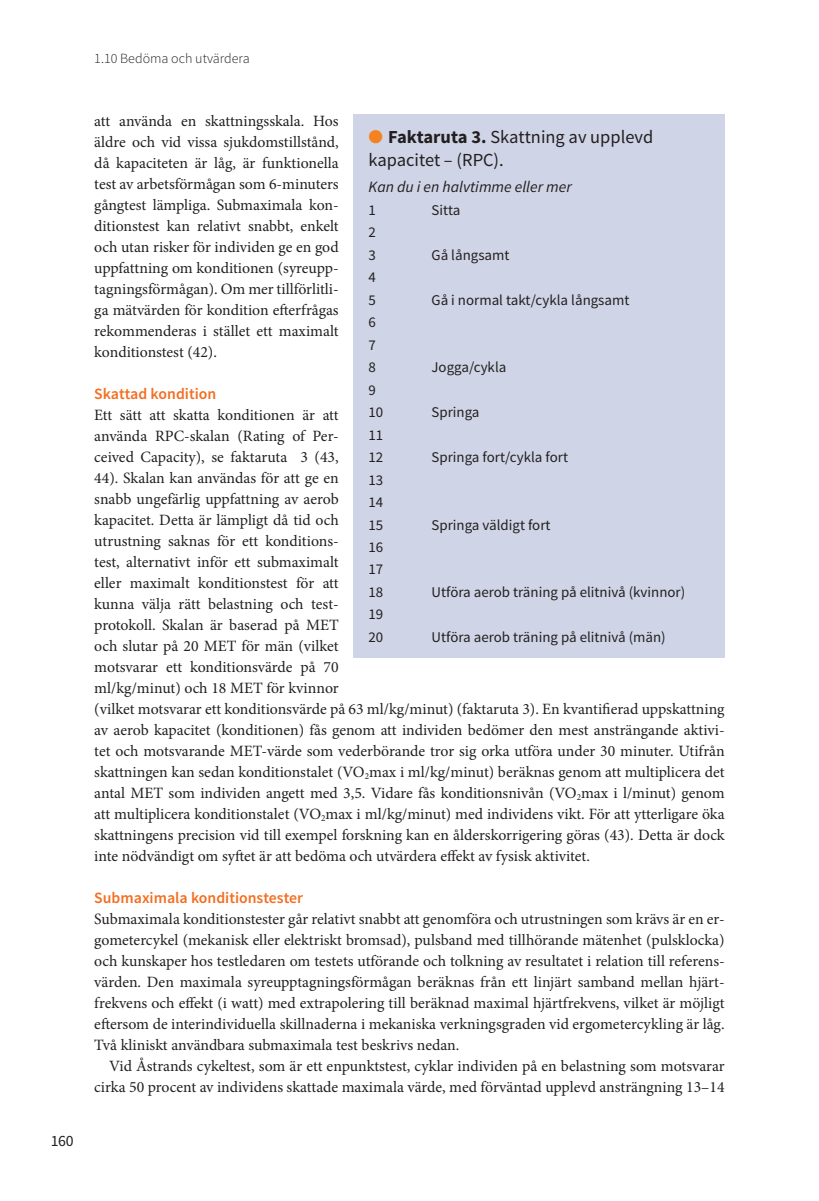
<style>
.page{position:relative;width:819px;height:1201px;background:#fff}
.page>*{position:absolute;margin:0;border:0;box-sizing:border-box;transform-origin:0 0}
.Figurtext{font:18.38px/22.8px "Source Sans Pro";color:#231f20}
.Brödtext{font:15.75px/21px "Minion Pro";color:#231f20;text-align:justify}
.Brödtext_Indag{font:15.75px/21px "Minion Pro";color:#231f20;text-align:right}
.Orange_mellis{font:600 15.75px "Source Sans Pro";color:#f36e21}
.Faktatext{font:italic 15.75px "Source Sans Pro";color:#231f20}
.t1{font:15.75px "Source Sans Pro";color:#231f20}
.Faktatext-2{font:14.88px "Source Sans Pro";color:#231f20}
.t2{font:300 14px "Source Sans Pro";color:#231f20}
.s1{color:#f58220}
.s2{font-weight:700}
</style>
<div class="page">
<div style="left:353px;top:114px;width:371px;height:543px;background:#cfd4e6"></div>
<p class="t1" style="left:51px;top:1131px;width:24px">160</p>
<p class="t2" style="left:94px;top:50px;width:157px">1.10 Bedöma och utvärdera</p>
<p class="Brödtext" style="left:94px;top:111px;width:246px">att använda en skattningsskala. Hos äldre och vid vissa sjukdomstillstånd, då kapaciteten är låg, är funktionella test av arbetsförmågan som 6-minuters gångtest lämpliga. Submaximala kon&shy;ditionstest kan relativt snabbt, enkelt och utan risker för individen ge en god uppfattning om konditionen (syreupp&shy;tagningsförmågan). Om mer tillförlitli&shy;ga mätvärden för kondition efterfrågas rekommenderas i stället ett maximalt konditionstest (42).</p>
<p class="Orange_mellis" style="left:94px;top:384px;width:123px">Skattad kondition</p>
<p class="Brödtext" style="left:94px;top:405px;width:632px;text-align:left">Ett sätt att skatta konditionen är att<br>använda RPC-skalan (Rating of Per-<br>ceived Capacity), se faktaruta 3 (43,<br>44). Skalan kan användas för att ge en<br>snabb ungefärlig uppfattning av aerob<br>kapacitet. Detta är lämpligt då tid och<br>utrustning saknas för ett konditions-<br>test, alternativt inför ett submaximalt<br>eller maximalt konditionstest för att<br>kunna välja rätt belastning och test-<br>protokoll. Skalan är baserad på MET<br>och slutar på 20 MET för män (vilket<br>motsvarar ett konditionsvärde på 70<br>ml/kg/minut) och 18 MET för kvinnor<br>(vilket motsvarar ett konditionsvärde på 63 ml/kg/minut) (faktaruta 3). En kvantifierad uppskattning av aerob kapacitet (konditionen) fås genom att individen bedömer den mest ansträngande aktivi&shy;tet och motsvarande MET-värde som vederbörande tror sig orka utföra under 30 minuter. Utifrån skattningen kan sedan konditionstalet (VO<sub>2</sub>max i ml/kg/minut) beräknas genom att multiplicera det antal MET som individen angett med 3,5. Vidare fås konditionsnivån (VO<sub>2</sub>max i l/minut) genom att multiplicera konditionstalet (VO<sub>2</sub>max i ml/kg/minut) med individens vikt. För att ytterligare öka skattningens precision vid till exempel forskning kan en ålderskorrigering göras (43). Detta är dock inte nödvändigt om syftet är att bedöma och utvärdera effekt av fysisk aktivitet.</p>
<p class="Orange_mellis" style="left:94px;top:888px;width:210px">Submaximala konditionstester</p>
<p class="Brödtext" style="left:94px;top:909px;width:632px">Submaximala konditionstester går relativt snabbt att genomföra och utrustningen som krävs är en er&shy;gometercykel (mekanisk eller elektriskt bromsad), pulsband med tillhörande mätenhet (pulsklocka) och kunskaper hos testledaren om testets utförande och tolkning av resultatet i relation till referens&shy;värden. Den maximala syreupptagningsförmågan beräknas från ett linjärt samband mellan hjärt&shy;frekvens och effekt (i watt) med extrapolering till beräknad maximal hjärtfrekvens, vilket är möjligt eftersom de interindividuella skillnaderna i mekaniska verkningsgraden vid ergometercykling är låg.<br>Två kliniskt användbara submaximala test beskrivs nedan.</p>
<p class="Brödtext_Indag" style="left:94px;top:1056px;width:632px">Vid Åstrands cykeltest, som är ett enpunktstest, cyklar individen på en belastning som motsvarar cirka 50 procent av individens skattade maximala värde, med förväntad upplevd ansträngning 13–14</p>
<p class="Figurtext" style="left:368px;top:126px;width:286px"><span class="s1">●</span> <span class="s2">Faktaruta 3.</span> Skattning av upplevd kapacitet – (RPC).</p>
<p class="Faktatext" style="left:368px;top:177px;width:205px">Kan du i en halvtimme eller mer</p>
<p class="Faktatext-2" style="left:368px;top:201px;width:9px">1</p>
<p class="Faktatext-2" style="left:431px;top:201px;width:30px">Sitta</p>
<p class="Faktatext-2" style="left:368px;top:223px;width:9px">2</p>
<p class="Faktatext-2" style="left:368px;top:246px;width:9px">3</p>
<p class="Faktatext-2" style="left:431px;top:246px;width:79px">Gå långsamt</p>
<p class="Faktatext-2" style="left:368px;top:268px;width:9px">4</p>
<p class="Faktatext-2" style="left:368px;top:291px;width:9px">5</p>
<p class="Faktatext-2" style="left:431px;top:291px;width:199px">Gå i normal takt/cykla långsamt</p>
<p class="Faktatext-2" style="left:368px;top:313px;width:9px">6</p>
<p class="Faktatext-2" style="left:368px;top:335px;width:9px">7</p>
<p class="Faktatext-2" style="left:368px;top:358px;width:9px">8</p>
<p class="Faktatext-2" style="left:431px;top:358px;width:76px">Jogga/cykla</p>
<p class="Faktatext-2" style="left:368px;top:380px;width:9px">9</p>
<p class="Faktatext-2" style="left:368px;top:403px;width:16px">10</p>
<p class="Faktatext-2" style="left:431px;top:403px;width:49px">Springa</p>
<p class="Faktatext-2" style="left:368px;top:425px;width:16px">11</p>
<p class="Faktatext-2" style="left:368px;top:448px;width:16px">12</p>
<p class="Faktatext-2" style="left:431px;top:448px;width:138px">Springa fort/cykla fort</p>
<p class="Faktatext-2" style="left:368px;top:470px;width:16px">13</p>
<p class="Faktatext-2" style="left:368px;top:493px;width:16px">14</p>
<p class="Faktatext-2" style="left:368px;top:515px;width:16px">15</p>
<p class="Faktatext-2" style="left:431px;top:515px;width:120px">Springa väldigt fort</p>
<p class="Faktatext-2" style="left:368px;top:538px;width:16px">16</p>
<p class="Faktatext-2" style="left:368px;top:560px;width:16px">17</p>
<p class="Faktatext-2" style="left:368px;top:583px;width:16px">18</p>
<p class="Faktatext-2" style="left:431px;top:583px;width:255px">Utföra aerob träning på elitnivå (kvinnor)</p>
<p class="Faktatext-2" style="left:368px;top:605px;width:16px">19</p>
<p class="Faktatext-2" style="left:368px;top:627px;width:16px">20</p>
<p class="Faktatext-2" style="left:431px;top:627px;width:236px">Utföra aerob träning på elitnivå (män)</p>
</div>
